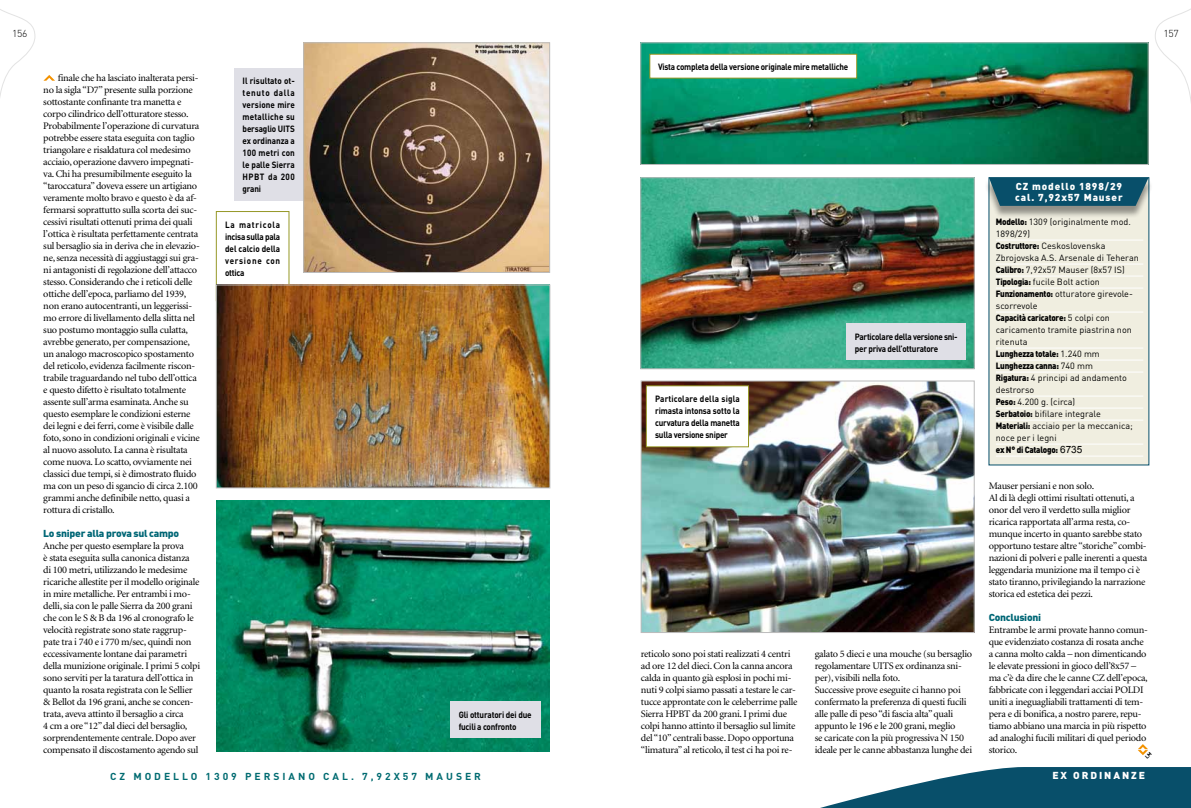
<style>
.page{position:relative;width:1191px;height:808px;background:#fff}
.page>*{position:absolute;margin:0;border:0;box-sizing:border-box;transform-origin:0 0}
.t1{font:10px/12px "Minion";letter-spacing:-.025em;color:#000}
.t2{font:10px "DIN Bold";letter-spacing:.29em;color:#006b71}
.t3{font:10px "DIN Black";letter-spacing:-.025em;color:#006776}
.t4{font:10px/10.5px "DIN Black";letter-spacing:.09em;color:#fff}
.t5{font:10px "DIN Black";letter-spacing:.19em;color:#fff}
.t6{font:10px "DIN Light";letter-spacing:-.03em;color:#000}
.t7{font:9px/12px "DIN Bold";letter-spacing:-.025em;color:#000;text-align:justify;scale:.9 1}
.t8{font:9px/12px "DIN Regular";color:#000}
.t9{font:9px/12px "DIN Black";letter-spacing:-.025em;color:#000;scale:.9 1}
.s1{font-family:"DIN Black"}
.s2{font-family:"DIN Regular"}
.s3{font-family:"Arial";font-size:10px}
</style>
<div class="page">
<svg style="left:820px;top:767px;width:371px;height:41px"></svg>
<svg style="left:1155px;top:8px;width:36px;height:94px"></svg>
<svg style="left:0;top:9px;width:36px;height:88px"></svg>
<svg style="left:43px;top:75px;width:12px;height:6px"></svg>
<img style="left:642px;top:179px;width:330px;height:188px">
<div style="left:640px;top:177px;width:334px;height:192px;border:1px solid #bcbcbc"></div>
<div style="left:846px;top:324px;width:120px;height:36px;background:#dfdfe6"></div>
<img style="left:643px;top:383px;width:329px;height:248px">
<div style="left:641px;top:381px;width:333px;height:252px;border:1px solid #bcbcbc"></div>
<div style="left:988px;top:177px;width:161px;height:288px;background:#f0eee0"></div>
<hr style="left:995px;top:240px;width:148px;height:1px;background:#fff">
<hr style="left:995px;top:264px;width:148px;height:1px;background:#fff">
<hr style="left:995px;top:276px;width:148px;height:1px;background:#fff">
<hr style="left:995px;top:288px;width:148px;height:1px;background:#fff">
<hr style="left:995px;top:312px;width:148px;height:1px;background:#fff">
<hr style="left:995px;top:348px;width:148px;height:1px;background:#fff">
<hr style="left:995px;top:360px;width:148px;height:1px;background:#fff">
<hr style="left:995px;top:372px;width:148px;height:1px;background:#fff">
<hr style="left:995px;top:396px;width:148px;height:1px;background:#fff">
<hr style="left:995px;top:408px;width:148px;height:1px;background:#fff">
<hr style="left:995px;top:420px;width:148px;height:1px;background:#fff">
<hr style="left:995px;top:444px;width:148px;height:1px;background:#fff">
<hr style="left:995px;top:456px;width:148px;height:1px;background:#fff">
<div style="left:984px;top:179px;width:169px;height:39px;background:#000;opacity:.4"></div>
<svg style="left:989px;top:178px;width:159px;height:28px;background:#15576f"></svg>
<img style="left:216px;top:500px;width:333px;height:251px">
<div style="left:450px;top:702px;width:90px;height:36px;background:#dfdfe6"></div>
<img style="left:642px;top:45px;width:504px;height:118px">
<div style="left:640px;top:43px;width:508px;height:122px;border:1px solid #bcbcbc"></div>
<div style="left:650px;top:54px;width:206px;height:24px;background:#fff"></div>
<div style="left:649px;top:54px;width:208px;height:24px;border:1px solid #969827"></div>
<div style="left:646px;top:386px;width:102px;height:61px;background:#fff"></div>
<div style="left:216px;top:211px;width:73px;height:90px;border:1px solid #969827"></div>
<div style="left:234px;top:68px;width:77px;height:133px;background:#dfdfe6"></div>
<img style="left:218px;top:287px;width:330px;height:199px">
<div style="left:216px;top:285px;width:334px;height:203px;border:1px solid #bcbcbc"></div>
<img style="left:305px;top:45px;width:243px;height:226px">
<div style="left:303px;top:43px;width:247px;height:230px;border:1px solid #bcbcbc"></div>
<svg style="left:1138px;top:744px;width:10px;height:11px"></svg>
<p class="t6" style="left:12px;top:27px;width:17px">156</p>
<p class="t6" style="left:1163px;top:27px;width:17px">157</p>
<p class="t1" style="left:43px;top:72px;width:158px;text-indent:15px">finale che ha lasciato inalterata persi&shy;no la sigla “D7” presente sulla porzione sottostante confinante tra manetta e corpo cilindrico dell’otturatore stesso.<br>Probabilmente l’operazione di curvatura potrebbe essere stata eseguita con taglio triangolare e risaldatura col medesimo acciaio, operazione davvero impegnati&shy;va. Chi ha presumibilmente eseguito la “taroccatura” doveva essere un artigiano veramente molto bravo e questo è da af&shy;fermarsi soprattutto sulla scorta dei suc&shy;cessivi risultati ottenuti prima dei quali l’ottica è risultata perfettamente centrata sul bersaglio sia in deriva che in elevazio&shy;ne, senza necessità di aggiustaggi sui gra&shy;ni antagonisti di regolazione dell’attacco stesso. Considerando che i reticoli delle ottiche dell’epoca, parliamo del 1939, non erano autocentranti, un leggerissi&shy;mo errore di livellamento della slitta nel suo postumo montaggio sulla culatta, avrebbe generato, per compensazione, un analogo macroscopico spostamento del reticolo, evidenza facilmente riscon&shy;trabile traguardando nel tubo dell’ottica e questo difetto è risultato totalmente assente sull’arma esaminata. Anche su questo esemplare le condizioni esterne dei legni e dei ferri, come è visibile dalle foto, sono in condizioni originali e vicine al nuovo assoluto. La canna è risultata come nuova. Lo scatto, ovviamente nei classici due tempi, si è dimostrato fluido ma con un peso di sgancio di circa 2.100 grammi anche definibile netto, quasi a rottura di cristallo.</p>
<p class="t3" style="left:43px;top:526px;width:137px">Lo sniper alla prova sul campo</p>
<p class="t1" style="left:43px;top:540px;width:158px">Anche per questo esemplare la prova<br>è stata eseguita sulla canonica distanza<br>di 100 metri, utilizzando le medesime ricariche allestite per il modello originale in mire metalliche. Per entrambi i mo&shy;delli, sia con le palle Sierra da 200 grani che con le S &amp; B da 196 al cronografo le velocità registrate sono state raggrup&shy;pate tra i 740 e i 770 m/sec, quindi non eccessivamente lontane dai parametri della munizione originale. I primi 5 colpi sono serviti per la taratura dell’ottica in quanto la rosata registrata con le Sellier &amp; Bellot da 196 grani, anche se concen&shy;trata, aveva attinto il bersaglio a circa<br>4 cm a ore “12” dal dieci del bersaglio, sorprendentemente centrale. Dopo aver compensato il discostamento agendo sul</p>
<p class="t7" style="left:658px;top:60px;width:213px">Vista completa della versione originale mire metalliche</p>
<p class="t7" style="left:243px;top:75px;width:60px">Il risultato ot&shy;tenuto dalla versione mire metalliche su bersaglio UITS ex ordinanza a 100 metri con le palle Sierra HPBT da 200 grani</p>
<p class="t4" style="left:1015px;top:181px;width:109px">CZ modello 1898/29 cal. 7,92x57 Mauser</p>
<p class="t8" style="left:995px;top:215px;width:144px"><span class="s1">Modello:</span> 1309 (originalmente mod.<br>1898/29)<br><span class="s1">Costruttore:</span> Ceskoslovenska<br>Zbrojovska A.S. Arsenale di Teheran<br><span class="s1">Calibro:</span> 7,92x57 Mauser (8x57 IS)<br><span class="s1">Tipologia:</span> fucile Bolt action<br><span class="s1">Funzionamento:</span> otturatore girevole&shy;scorrevole</p>
<p class="t9" style="left:995px;top:311px;width:128px">Capacità caricatore: <span class="s2">5 colpi con</span></p>
<p class="t8" style="left:995px;top:323px;width:137px">caricamento tramite piastrina non ritenuta</p>
<p class="t9" style="left:995px;top:347px;width:117px">Lunghezza totale: <span class="s2">1.240 mm<br></span>Lunghezza canna: <span class="s2">740 mm</span></p>
<p class="t8" style="left:995px;top:371px;width:138px"><span class="s1">Rigatura:</span> 4 principi ad andamento destrorso<br><span class="s1">Peso:</span> 4.200 g. (circa)<br><span class="s1">Serbatoio:</span> bifilare integrale<br><span class="s1">Materiali:</span> acciaio per la meccanica; noce per i legni</p>
<p class="t9" style="left:995px;top:443px;width:98px">ex N° di Catalogo: <span class="s3">6735</span></p>
<p class="t7" style="left:225px;top:218px;width:63px">La matricola incisa sulla pala del calcio della versione con ottica</p>
<p class="t7" style="left:855px;top:330px;width:116px">Particolare della versione sni&shy;per priva dell’otturatore</p>
<p class="t7" style="left:655px;top:392px;width:96px">Particolare della sigla rimasta intonsa sotto la curvatura della manetta sulla versione sniper</p>
<p class="t1" style="left:988px;top:480px;width:160px">Mauser persiani e non solo.<br>Al di là degli ottimi risultati ottenuti, a onor del vero il verdetto sulla miglior ricarica rapportata all’arma resta, co&shy;munque incerto in quanto sarebbe stato opportuno testare altre “storiche” combi&shy;nazioni di polveri e palle inerenti a questa leggendaria munizione ma il tempo ci è stato tiranno, privilegiando la narrazione storica ed estetica dei pezzi.</p>
<p class="t3" style="left:988px;top:610px;width:54px">Conclusioni</p>
<p class="t1" style="left:988px;top:624px;width:161px">Entrambe le armi provate hanno comun&shy;que evidenziato costanza di rosata anche a canna molto calda – non dimenticando le elevate pressioni in gioco dell’8x57 – ma c’è da dire che le canne CZ dell’epoca, fabbricate con i leggendari acciai POLDI uniti a ineguagliabili trattamenti di tem&shy;pera e di bonifica, a nostro parere, repu&shy;tiamo abbiano una marcia in più rispetto ad analoghi fucili militari di quel periodo storico.</p>
<p class="t1" style="left:641px;top:648px;width:158px">reticolo sono poi stati realizzati 4 centri ad ore 12 del dieci. Con la canna ancora calda in quanto già esplosi in pochi mi&shy;nuti 9 colpi siamo passati a testare le car&shy;tucce approntate con le celeberrime palle Sierra HPBT da 200 grani. I primi due colpi hanno attinto il bersaglio sul limite del “10” centrali basse. Dopo opportuna “limatura” al reticolo, il test ci ha poi re-</p>
<p class="t1" style="left:814px;top:648px;width:159px">galato 5 dieci e una mouche (su bersaglio regolamentare UITS ex ordinanza sni&shy;per), visibili nella foto.<br>Successive prove eseguite ci hanno poi confermato la preferenza di questi fucili alle palle di peso “di fascia alta” quali appunto le 196 e le 200 grani, meglio<br>se caricate con la più progressiva N 150 ideale per le canne abbastanza lunghe dei</p>
<p class="t7" style="left:459px;top:708px;width:83px">Gli otturatori dei due fucili a confronto</p>
<p class="t2" style="left:110px;top:770px;width:372px">CZ modello 1309 persiano cal. 7,92x57 M auser</p>
<p class="t5" style="left:1052px;top:769px;width:93px">Ex ordinanze</p>
</div>
